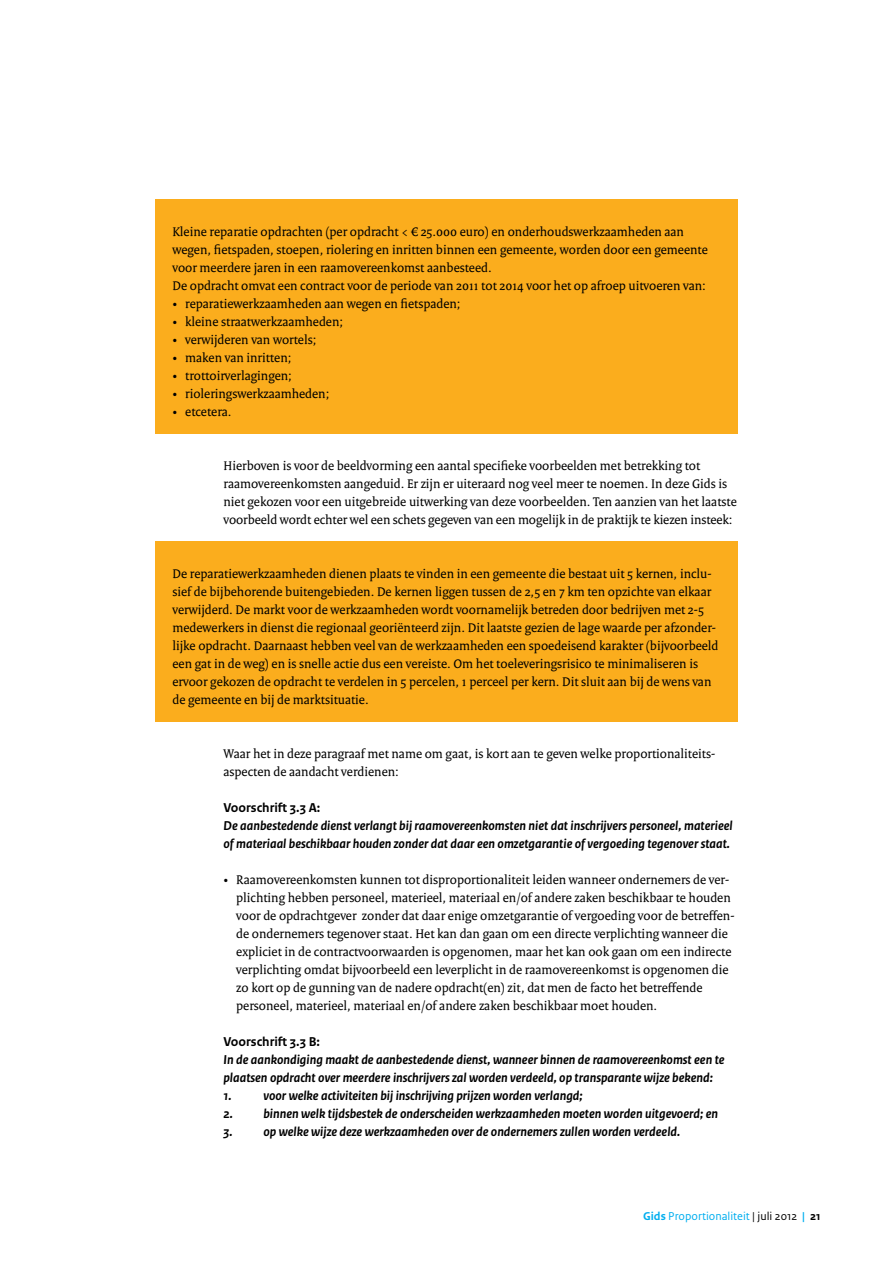
<style>
.page{position:relative;width:893px;height:1263px;background:#fff}
.page>*{position:absolute;margin:0;border:0;box-sizing:border-box;transform-origin:0 0}
.t1{font:13.5px/18px "Rijksoverheid Serif";color:#000}
.t2{font:italic 700 13.5px/18px "Rijksoverheid Sans Text";color:#000}
.t3{font:700 13.5px "Rijksoverheid Sans Text";color:#000}
.t4{font:12px "Rijksoverheid Sans Text";color:#00aeef}
.s1{font-weight:700}
.s2{color:#000}
.s3{font-weight:700;color:#000}
</style>
<div class="page">
<div style="left:155px;top:200px;width:582px;height:234px;background:#fbad1d"></div>
<div style="left:155px;top:542px;width:582px;height:180px;background:#fbad1d"></div>
<p class="t1" style="left:172px;top:222px;width:537px">Kleine reparatie opdrachten (per opdracht &lt; € 25.000 euro) en onderhoudswerkzaamheden aan wegen, fietspaden, stoepen, riolering en inritten binnen een gemeente, worden door een gemeente voor meerdere jaren in een raamovereenkomst aanbesteed.<br>De opdracht omvat een contract voor de periode van 2011 tot 2014 voor het op afroep uitvoeren van:</p>
<p class="t1" style="left:172px;top:294px;width:290px">• reparatiewerkzaamheden aan wegen en fietspaden;</p>
<p class="t1" style="left:172px;top:312px;width:172px">• kleine straatwerkzaamheden;</p>
<p class="t1" style="left:172px;top:330px;width:145px">• verwijderen van wortels;</p>
<p class="t1" style="left:172px;top:348px;width:121px">• maken van inritten;</p>
<p class="t1" style="left:172px;top:366px;width:121px">• trottoirverlagingen;</p>
<p class="t1" style="left:172px;top:384px;width:158px">• rioleringswerkzaamheden;</p>
<p class="t1" style="left:172px;top:402px;width:61px">• etcetera.</p>
<p class="t1" style="left:223px;top:456px;width:515px">Hierboven is voor de beeldvorming een aantal specifieke voorbeelden met betrekking tot raamovereenkomsten aangeduid. Er zijn er uiteraard nog veel meer te noemen. In deze Gids is niet gekozen voor een uitgebreide uitwerking van deze voorbeelden. Ten aanzien van het laatste voorbeeld wordt echter wel een schets gegeven van een mogelijk in de praktijk te kiezen insteek:</p>
<p class="t1" style="left:172px;top:564px;width:547px">De reparatiewerkzaamheden dienen plaats te vinden in een gemeente die bestaat uit 5 kernen, inclu&shy;sief de bijbehorende buitengebieden. De kernen liggen tussen de 2,5 en 7 km ten opzichte van elkaar verwijderd. De markt voor de werkzaamheden wordt voornamelijk betreden door bedrijven met 2-5 medewerkers in dienst die regionaal georiënteerd zijn. Dit laatste gezien de lage waarde per afzonder&shy;lijke opdracht. Daarnaast hebben veel van de werkzaamheden een spoedeisend karakter (bijvoorbeeld een gat in de weg) en is snelle actie dus een vereiste. Om het toeleveringsrisico te minimaliseren is ervoor gekozen de opdracht te verdelen in 5 percelen, 1 perceel per kern. Dit sluit aan bij de wens van de gemeente en bij de marktsituatie.</p>
<p class="t1" style="left:223px;top:744px;width:493px">Waar het in deze paragraaf met name om gaat, is kort aan te geven welke proportionaliteits&shy;aspecten de aandacht verdienen:</p>
<p class="t3" style="left:223px;top:800px;width:98px">Voorschrift 3.3 A:</p>
<p class="t2" style="left:223px;top:817px;width:511px">De aanbestedende dienst verlangt bij raamovereenkomsten niet dat inschrijvers personeel, materieel of materiaal beschikbaar houden zonder dat daar een omzetgarantie of vergoeding tegenover staat.</p>
<p class="t1" style="left:236px;top:870px;width:500px;text-indent:-13px">• Raamovereenkomsten kunnen tot disproportionaliteit leiden wanneer ondernemers de ver&shy;plichting hebben personeel, materieel, materiaal en/of andere zaken beschikbaar te houden voor de opdrachtgever zonder dat daar enige omzetgarantie of vergoeding voor de betreffen&shy;de ondernemers tegenover staat. Het kan dan gaan om een directe verplichting wanneer die expliciet in de contractvoorwaarden is opgenomen, maar het kan ook gaan om een indirecte verplichting omdat bijvoorbeeld een leverplicht in de raamovereenkomst is opgenomen die zo kort op de gunning van de nadere opdracht(en) zit, dat men de facto het betreffende personeel, materieel, materiaal en/of andere zaken beschikbaar moet houden.</p>
<p class="t3" style="left:223px;top:1034px;width:98px">Voorschrift 3.3 B:</p>
<p class="t2" style="left:223px;top:1051px;width:503px">In de aankondiging maakt de aanbestedende dienst, wanneer binnen de raamovereenkomst een te plaatsen opdracht over meerdere inschrijvers zal worden verdeeld, op transparante wijze bekend:</p>
<p class="t2" style="left:223px;top:1087px;width:361px">1. voor welke activiteiten bij inschrijving prijzen worden verlangd;</p>
<p class="t2" style="left:223px;top:1105px;width:496px">2. binnen welk tijdsbestek de onderscheiden werkzaamheden moeten worden uitgevoerd; en</p>
<p class="t2" style="left:223px;top:1123px;width:458px">3. op welke wijze deze werkzaamheden over de ondernemers zullen worden verdeeld.</p>
<p class="t4" style="left:643px;top:1209px;width:179px"><span class="s1">Gids</span> Proportionaliteit <span class="s2">| juli 2012</span> <span class="s1">|</span> <span class="s3">21</span></p>
</div>
